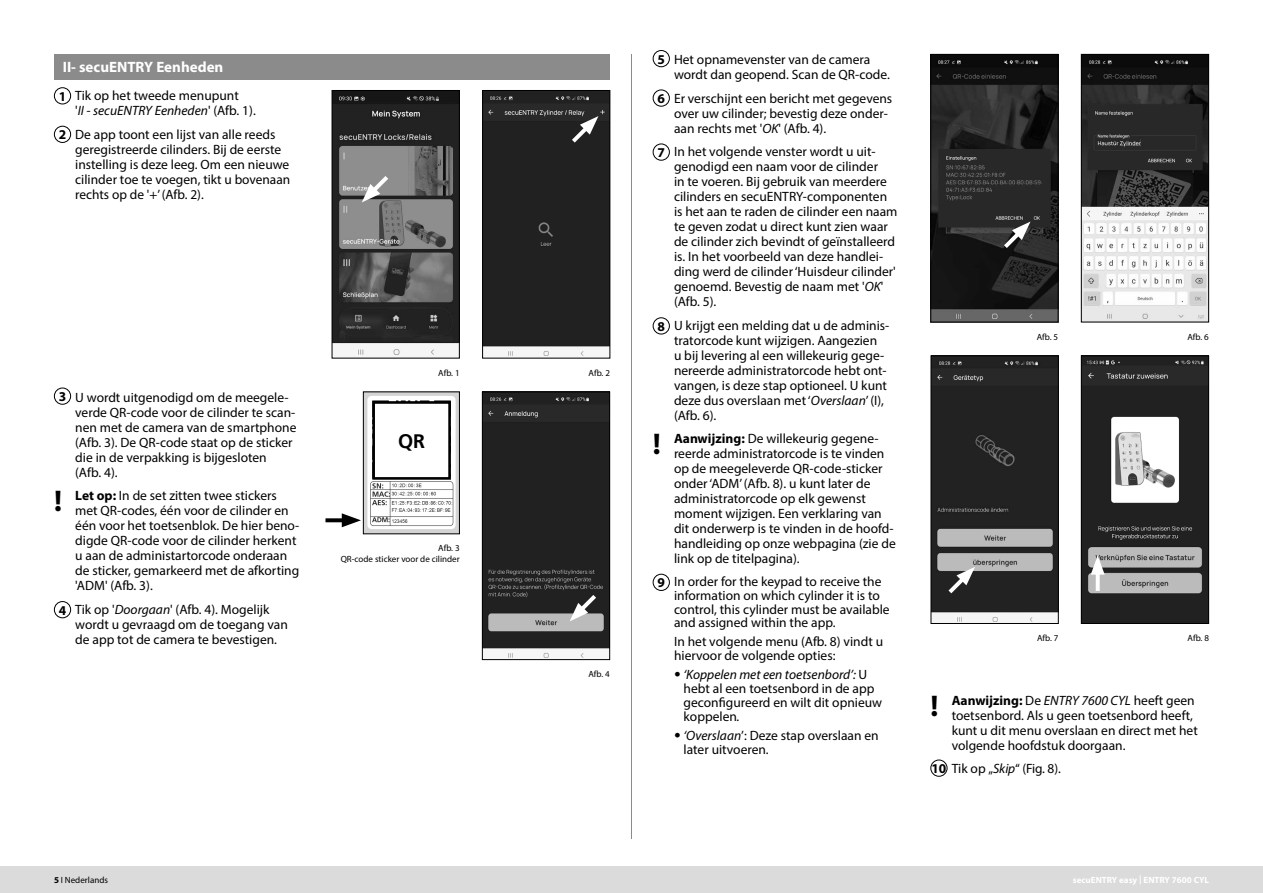
<style>
.page{position:relative;width:1263px;height:893px;background:#fff}
.page>*{position:absolute;margin:0;border:0;box-sizing:border-box;transform-origin:0 0}
.t1{font:700 30px "Myriad Pro";color:#000}
.t2{font:700 19.5px "Frutiger LT Pro";color:#000}
.t3{font:700 15px "Myriad Pro";color:#fff}
.t4{font:13.5px/15px "Myriad Pro";color:#000}
.t5{font:700 13.5px "Myriad Pro";color:#000}
.t6{font:9px/10.8px "Myriad Pro";color:#000;text-align:right}
.t7{font:700 9px "Myriad Pro";color:#fff}
.s1{font-style:italic}
.s2{font-weight:700}
.s3{font-family:"Frutiger LT Pro";font-weight:300}
</style>
<div class="page">
<div style="left:0;top:866px;width:1263px;height:27px;background:#dbdbdb"></div>
<hr style="left:631px;top:54px;width:1px;height:785px;background:#8b8b8b">
<img style="left:334px;top:92px;width:124px;height:264px">
<div style="left:332px;top:90px;width:128px;height:268px;border:1px solid #000"></div>
<div style="left:54px;top:87px;width:17px;height:17px;border:1px solid #000;border-radius:50%"></div>
<div style="left:54px;top:126px;width:17px;height:17px;border:1px solid #000;border-radius:50%"></div>
<div style="left:54px;top:388px;width:17px;height:17px;border:1px solid #000;border-radius:50%"></div>
<div style="left:54px;top:601px;width:17px;height:17px;border:1px solid #000;border-radius:50%"></div>
<div style="left:653px;top:50px;width:17px;height:17px;border:1px solid #000;border-radius:50%"></div>
<div style="left:653px;top:90px;width:17px;height:17px;border:1px solid #000;border-radius:50%"></div>
<div style="left:653px;top:144px;width:17px;height:17px;border:1px solid #000;border-radius:50%"></div>
<img style="left:932px;top:56px;width:124px;height:264px">
<div style="left:930px;top:54px;width:128px;height:268px;border:1px solid #000"></div>
<img style="left:1083px;top:56px;width:124px;height:264px">
<div style="left:1081px;top:54px;width:128px;height:268px;border:1px solid #000"></div>
<div style="left:484px;top:92px;width:124px;height:264px;background:#212121"></div>
<div style="left:482px;top:90px;width:128px;height:268px;border:1px solid #000"></div>
<img style="left:484px;top:394px;width:124px;height:264px">
<div style="left:482px;top:392px;width:128px;height:268px;border:1px solid #000"></div>
<svg style="left:568px;top:116px;width:30px;height:31px"></svg>
<svg style="left:570px;top:591px;width:30px;height:30px"></svg>
<svg style="left:1000px;top:222px;width:30px;height:30px"></svg>
<img style="left:365px;top:394px;width:93px;height:138px">
<div style="left:363px;top:392px;width:97px;height:142px;border:1px solid #000"></div>
<div style="left:374px;top:402px;width:76px;height:76px;background:#fff"></div>
<div style="left:372px;top:401px;width:79px;height:79px;border:3px solid #000"></div>
<svg style="left:325px;top:518px;width:17px;height:4px"></svg>
<svg style="left:342px;top:513px;width:19px;height:14px"></svg>
<svg style="left:362px;top:172px;width:30px;height:30px"></svg>
<img style="left:933px;top:357px;width:124px;height:265px">
<div style="left:931px;top:355px;width:128px;height:269px;border:1px solid #000"></div>
<svg style="left:944px;top:567px;width:31px;height:30px"></svg>
<div style="left:653px;top:317px;width:17px;height:17px;border:1px solid #000;border-radius:50%"></div>
<div style="left:653px;top:574px;width:17px;height:17px;border:1px solid #000;border-radius:50%"></div>
<div style="left:54px;top:54px;width:556px;height:26px;background:#8b8b8b"></div>
<div style="left:930px;top:760px;width:17px;height:17px;border:1px solid #000;border-radius:50%"></div>
<img style="left:1083px;top:357px;width:124px;height:265px">
<div style="left:1081px;top:355px;width:128px;height:269px;border:1px solid #000"></div>
<svg style="left:1096px;top:575px;width:4px;height:16px"></svg>
<svg style="left:1091px;top:555px;width:14px;height:20px"></svg>
<p class="t3" style="left:63px;top:58px;width:162px">II- secuENTRY Eenheden</p>
<p class="t5" style="left:59px;top:87px;width:9px">1</p>
<p class="t5" style="left:59px;top:126px;width:9px">2</p>
<p class="t4" style="left:75px;top:88px;width:182px">Tik op het tweede menupunt<br>'<span class="s1">II - secuENTRY Eenheden</span>' (Afb. 1).</p>
<p class="t4" style="left:75px;top:127px;width:216px">De app toont een lijst van alle reeds geregistreerde cilinders. Bij de eerste instelling is deze leeg. Om een nieuwe cilinder toe te voegen, tikt u bovenaan rechts op de '+’ (Afb. 2).</p>
<p class="t5" style="left:59px;top:388px;width:9px">3</p>
<h1 class="t1" style="left:54px;top:481px;width:10px">!</h1>
<p class="t5" style="left:59px;top:601px;width:9px">4</p>
<p class="t4" style="left:75px;top:389px;width:223px">U wordt uitgenodigd om de meegele&shy;verde QR-code voor de cilinder te scan&shy;nen met de camera van de smartphone (Afb. 3). De QR-code staat op de sticker die in de verpakking is bijgesloten<br>(Afb. 4).</p>
<p class="t4" style="left:75px;top:488px;width:226px"><span class="s2">Let op:</span> In de set zitten twee stickers met QR-codes, één voor de cilinder en één voor het toetsenblok. De hier beno&shy;digde QR-code voor de cilinder herkent u aan de administartorcode onderaan de sticker, gemarkeerd met de afkorting 'ADM' (Afb. 3).</p>
<p class="t4" style="left:75px;top:601px;width:214px">Tik op '<span class="s1">Doorgaan</span>' (Afb. 4). Mogelijk wordt u gevraagd om de toegang van de app tot de camera te bevestigen.</p>
<p class="t6" style="left:438px;top:367px;width:23px">Afb. 1</p>
<h2 class="t2" style="left:398px;top:429px;width:29px">QR</h2>
<p class="t6" style="left:341px;top:543px;width:120px">Afb. 3<br>QR-code sticker voor de cilinder</p>
<p class="t6" style="left:589px;top:367px;width:23px">Afb. 2</p>
<p class="t6" style="left:588px;top:669px;width:23px">Afb. 4</p>
<p class="t5" style="left:657px;top:50px;width:9px">5</p>
<p class="t5" style="left:657px;top:90px;width:9px">6</p>
<p class="t5" style="left:657px;top:144px;width:9px">7</p>
<p class="t5" style="left:657px;top:318px;width:9px">8</p>
<h1 class="t1" style="left:653px;top:424px;width:10px">!</h1>
<p class="t5" style="left:657px;top:574px;width:9px">9</p>
<p class="t4" style="left:674px;top:52px;width:217px">Het opnamevenster van de camera wordt dan geopend. Scan de QR-code.</p>
<p class="t4" style="left:674px;top:90px;width:220px">Er verschijnt een bericht met gegevens over uw cilinder; bevestig deze onder&shy;aan rechts met '<span class="s1">OK</span>' (Afb. 4).</p>
<p class="t4" style="left:674px;top:144px;width:225px">In het volgende venster wordt u uit&shy;genodigd een naam voor de cilinder<br>in te voeren. Bij gebruik van meerdere cilinders en secuENTRY-componenten is het aan te raden de cilinder een naam te geven zodat u direct kunt zien waar de cilinder zich bevindt of geïnstalleerd is. In het voorbeeld van deze handlei&shy;ding werd de cilinder ‘Huisdeur cilinder' genoemd. Bevestig de naam met '<span class="s1">OK</span>' (Afb. 5).</p>
<p class="t4" style="left:674px;top:317px;width:217px">U krijgt een melding dat u de adminis&shy;tratorcode kunt wijzigen. Aangezien<br>u bij levering al een willekeurig gege&shy;nereerde administratorcode hebt ont&shy;vangen, is deze stap optioneel. U kunt deze dus overslaan met ‘<span class="s1">Overslaan</span>’ (I), (Afb. 6).</p>
<p class="t4" style="left:674px;top:431px;width:223px"><span class="s2">Aanwijzing:</span> De willekeurig gegene&shy;reerde administratorcode is te vinden op de meegeleverde QR-code-sticker onder ‘ADM’ (Afb. 8). u kunt later de administratorcode op elk gewenst moment wijzigen. Een verklaring van dit onderwerp is te vinden in de hoofd&shy;handleiding op onze webpagina (zie de link op de titelpagina).</p>
<p class="t4" style="left:674px;top:574px;width:217px;line-height:14px">In order for the keypad to receive the information on which cylinder it is to control, this cylinder must be available and assigned within the app.</p>
<p class="t4" style="left:674px;top:634px;width:211px;line-height:14.2px">In het volgende menu (Afb. 8) vindt u hiervoor de volgende opties:</p>
<p class="t4" style="left:684px;top:667px;width:200px;line-height:14.2px;text-indent:-10px"><span class="s3">•</span> <span class="s1">‘Koppelen met een toetsenbord’:</span> U hebt al een toetsenbord in de app geconfigureerd en wilt dit opnieuw koppelen<span class="s1">.</span></p>
<p class="t4" style="left:684px;top:728px;width:197px;line-height:14.2px;text-indent:-10px"><span class="s3">•</span> <span class="s1">‘Overslaan</span>’: Deze stap overslaan en later uitvoeren.</p>
<p class="t6" style="left:1037px;top:331px;width:23px">Afb. 5</p>
<p class="t6" style="left:1187px;top:331px;width:23px">Afb. 6</p>
<p class="t6" style="left:1037px;top:633px;width:23px">Afb. 7</p>
<p class="t6" style="left:1187px;top:633px;width:23px">Afb. 8</p>
<h1 class="t1" style="left:930px;top:686px;width:10px">!</h1>
<p class="t4" style="left:952px;top:693px;width:248px"><span class="s2">Aanwijzing:</span> De <span class="s1">ENTRY 7600 CYL</span> heeft geen toetsenbord. Als u geen toetsenbord heeft, kunt u dit menu overslaan en direct met het volgende hoofdstuk doorgaan.</p>
<p class="t4" style="left:931px;top:761px;width:131px"><span class="s2">10</span> Tik op „<span class="s1">Skip</span>“ (Fig. 8).</p>
<p class="t6" style="left:54px;top:874px;width:55px"><span class="s2">5</span> I Nederlands</p>
<p class="t7" style="left:1073px;top:874px;width:138px">secuENTRY easy | ENTRY 7600 CYL</p>
</div>
